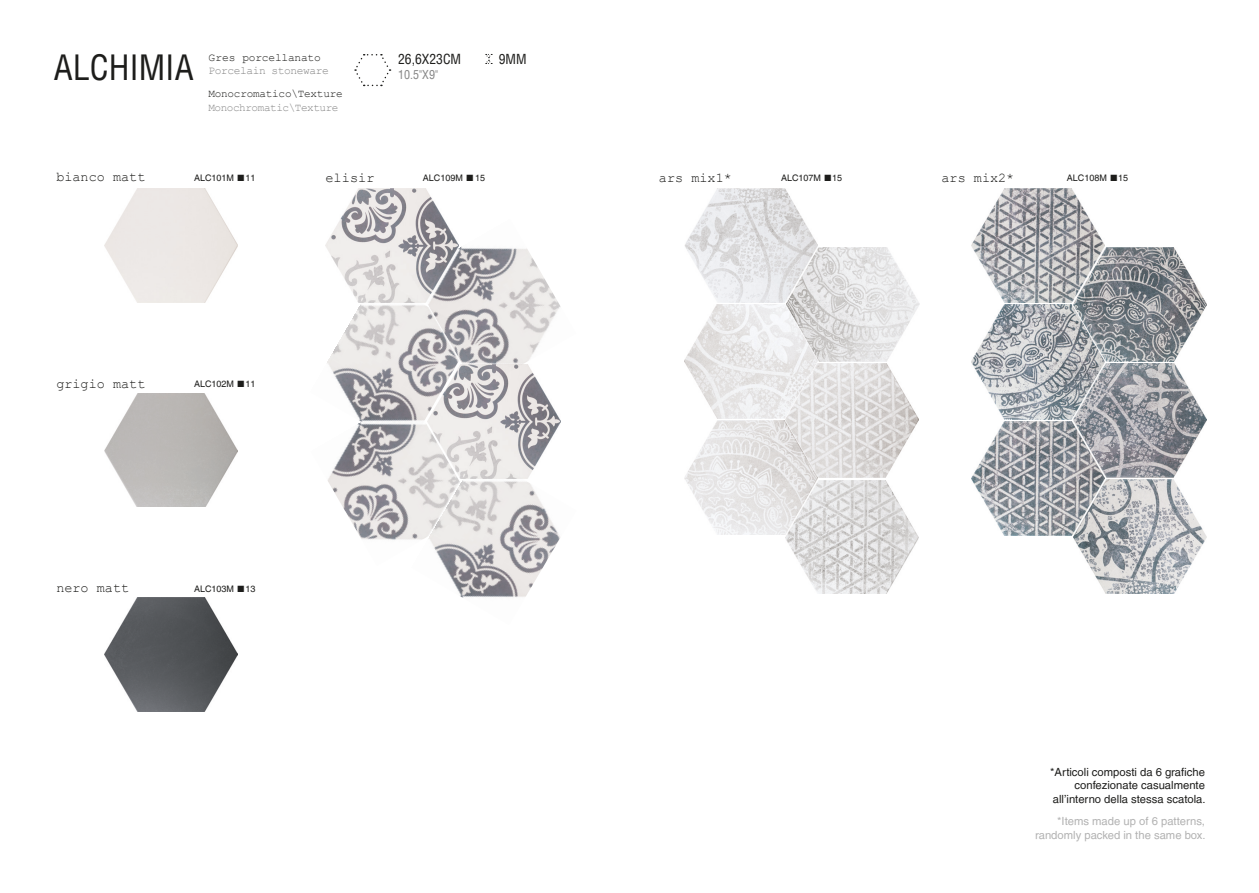
<style>
.page{position:relative;width:1259px;height:893px;background:#fff}
.page>*{position:absolute;margin:0;border:0;box-sizing:border-box;transform-origin:0 0}
.Intestazione_-_Nome_Serie{font:condensed 34.05px "Helvetica LT";color:#1d1d1b}
.t1{font:condensed 13.65px "Helvetica LT";color:#1d1d1b}
.Minimali_-_Nome_colore{font:13.65px "Courier New";color:#1d1d1b}
.Minimali_-_Nome_colore-2{font:13.5px "Courier New";color:#1d1d1b}
.t2{font:condensed 13.5px "Helvetica LT";color:#1d1d1b}
.t3{font:condensed 12.15px "Helvetica LT";color:#878787}
.Minimali_-_Fascia_prezzo{font:11.25px/13.5px "Helvetica LT";color:#1d1d1b;text-align:right}
.Minimali_-_Fascia_prezzo-2{font:11.25px/13.5px "Helvetica LT";color:#b2b2b2;text-align:right}
.Formati_cm_9{font:11.25px "Courier New";letter-spacing:-.04em;color:#878787}
.Formati_cm_9-2{font:11.25px "Courier New";letter-spacing:-.02em;color:#1d1d1b}
.Formati_cm_9-3{font:11.1px "Courier New";letter-spacing:-.02em;color:#1d1d1b}
.Formati_cm_9-4{font:11.1px "Courier New";letter-spacing:-.04em;color:#878787}
.Minimali_-_Codice{font:9px "Helvetica LT";color:#1d1d1b}
</style>
<div class="page">
<img style="left:105px;top:189px;width:132px;height:114px">
<img style="left:326px;top:189px;width:117px;height:88px">
<img style="left:105px;top:393px;width:132px;height:114px">
<img style="left:105px;top:598px;width:133px;height:113px">
<svg style="left:354px;top:54px;width:36px;height:32px"></svg>
<img style="left:685px;top:189px;width:132px;height:114px">
<img style="left:971px;top:189px;width:133px;height:114px">
<img style="left:684px;top:305px;width:133px;height:114px">
<img style="left:971px;top:305px;width:133px;height:114px">
<img style="left:684px;top:421px;width:133px;height:114px">
<img style="left:971px;top:421px;width:133px;height:115px">
<img style="left:786px;top:247px;width:133px;height:114px">
<img style="left:1073px;top:247px;width:133px;height:114px">
<img style="left:786px;top:363px;width:133px;height:114px">
<img style="left:1073px;top:363px;width:133px;height:114px">
<img style="left:786px;top:480px;width:132px;height:114px">
<img style="left:1073px;top:480px;width:133px;height:113px">
<svg style="left:485px;top:54px;width:7px;height:10px"></svg>
<img style="left:411px;top:218px;width:150px;height:146px">
<img style="left:474px;top:364px;width:86px;height:89px">
<img style="left:328px;top:394px;width:147px;height:146px">
<img style="left:327px;top:277px;width:147px;height:172px">
<img style="left:411px;top:453px;width:149px;height:145px">
<p class="Intestazione_-_Nome_Serie" style="left:54px;top:46px;width:141px">ALCHIMIA</p>
<p class="Formati_cm_9-2" style="left:209px;top:50px;width:114px">Gres porcellanato</p>
<p class="Formati_cm_9" style="left:209px;top:64px;width:122px">Porcelain stoneware</p>
<p class="Formati_cm_9-3" style="left:208px;top:87px;width:136px">Monocromatico\Texture</p>
<p class="Formati_cm_9-4" style="left:208px;top:100px;width:132px">Monochromatic\Texture</p>
<p class="t1" style="left:398px;top:51px;width:65px">26,6X23CM</p>
<p class="t3" style="left:398px;top:67px;width:41px">10.5"X9"</p>
<p class="t2" style="left:499px;top:51px;width:29px">9MM</p>
<p class="Minimali_-_Nome_colore-2" style="left:56px;top:169px;width:91px">bianco matt</p>
<p class="Minimali_-_Nome_colore" style="left:325px;top:169px;width:51px">elisir</p>
<p class="Minimali_-_Codice" style="left:194px;top:173px;width:63px">ALC101M ■11</p>
<p class="Minimali_-_Codice" style="left:423px;top:173px;width:64px">ALC109M ■ 15</p>
<p class="Minimali_-_Nome_colore-2" style="left:56px;top:375px;width:91px">grigio matt</p>
<p class="Minimali_-_Codice" style="left:194px;top:379px;width:63px">ALC102M ■11</p>
<p class="Minimali_-_Nome_colore-2" style="left:56px;top:579px;width:74px">nero matt</p>
<p class="Minimali_-_Codice" style="left:194px;top:583px;width:63px">ALC103M ■13</p>
<p class="Minimali_-_Nome_colore-2" style="left:659px;top:169px;width:74px">ars mix1*</p>
<p class="Minimali_-_Codice" style="left:781px;top:173px;width:62px">ALC107M ■15</p>
<p class="Minimali_-_Nome_colore-2" style="left:941px;top:169px;width:74px">ars mix2*</p>
<p class="Minimali_-_Codice" style="left:1067px;top:173px;width:63px">ALC108M ■15</p>
<p class="Minimali_-_Fascia_prezzo" style="left:1050px;top:765px;width:157px">*Articoli composti da 6 grafiche confezionate casualmente all’interno della stessa scatola.</p>
<p class="Minimali_-_Fascia_prezzo-2" style="left:1035px;top:815px;width:172px">*Items made up of 6 patterns, randomly packed in the same box.</p>
</div>
